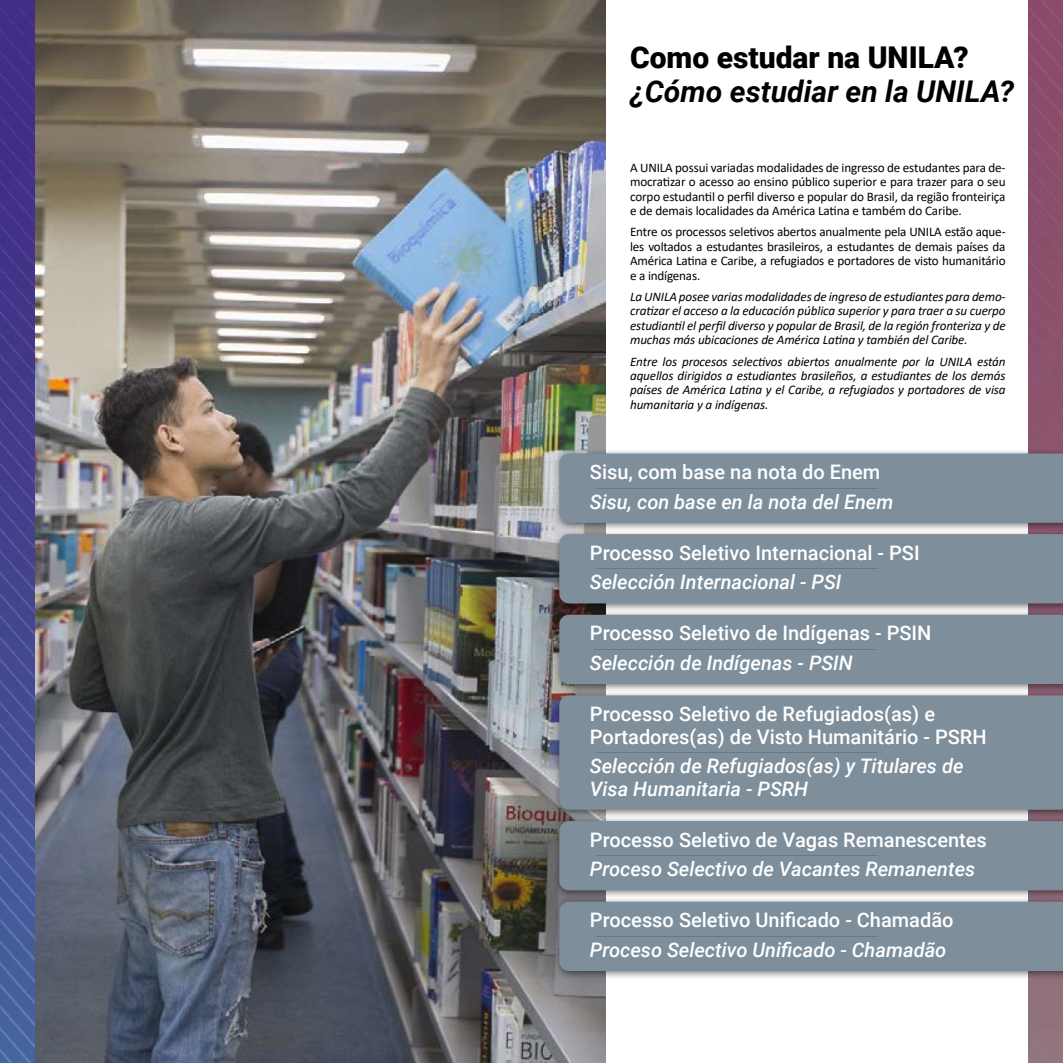
<style>
.page{position:relative;width:1063px;height:1063px;background:#fff}
.page>*{position:absolute;margin:0;border:0;box-sizing:border-box;transform-origin:0 0}
.t1{font:italic 700 30px "Roboto";color:#000}
.t2{font:900 30px "Roboto";color:#000}
.t3{font:500 20px/22.5px "Roboto";color:#fff}
.t4{font:italic 500 20px/22.5px "Roboto";color:#fff}
.t5{font:italic 13.12px/14.4px "Calibri";letter-spacing:-.01em;color:#000;text-align:justify}
.t6{font:13.12px/14.4px "Calibri";letter-spacing:-.015em;color:#000;text-align:justify}
</style>
<div class="page">
<img style="left:0;top:0;width:1063px;height:1063px">
<img style="left:35px;top:0;width:571px;height:1063px">
<div style="left:606px;top:0;width:422px;height:1063px;background:#fff"></div>
<div style="left:554px;top:529px;width:509px;height:83px;background:#000;opacity:.5"></div>
<div style="left:559px;top:534px;width:504px;height:69px;background:#7e8e9b"></div>
<div style="left:554px;top:449px;width:509px;height:82px;background:#000;opacity:.5"></div>
<div style="left:559px;top:453px;width:504px;height:70px;background:#7e8e9b"></div>
<div style="left:554px;top:816px;width:509px;height:83px;background:#000;opacity:.5"></div>
<div style="left:559px;top:821px;width:504px;height:69px;background:#7e8e9b"></div>
<div style="left:554px;top:897px;width:509px;height:82px;background:#000;opacity:.5"></div>
<div style="left:559px;top:902px;width:504px;height:69px;background:#7e8e9b"></div>
<div style="left:554px;top:610px;width:509px;height:82px;background:#000;opacity:.5"></div>
<div style="left:559px;top:615px;width:504px;height:69px;background:#7e8e9b"></div>
<div style="left:554px;top:691px;width:509px;height:127px;background:#000;opacity:.5"></div>
<div style="left:559px;top:695px;width:504px;height:115px;background:#7e8e9b"></div>
<hr style="left:597px;top:569px;width:281px;height:1px;background:#000">
<hr style="left:594px;top:649px;width:282px;height:1px;background:#000">
<hr style="left:597px;top:752px;width:281px;height:1px;background:#000">
<hr style="left:597px;top:855px;width:281px;height:1px;background:#000">
<hr style="left:597px;top:936px;width:281px;height:1px;background:#000">
<hr style="left:597px;top:488px;width:281px;height:1px;background:#000">
<h1 class="t2" style="left:630px;top:36px;width:340px">Como estudar na UNILA?</h1>
<h1 class="t1" style="left:630px;top:70px;width:386px">¿Cómo estudiar en la UNILA?</h1>
<p class="t6" style="left:630px;top:160px;width:377px">A UNILA possui variadas modalidades de ingresso de estudantes para de&shy;mocratizar o acesso ao ensino público superior e para trazer para o seu corpo estudantil o perfil diverso e popular do Brasil, da região fronteiriça e de demais localidades da América Latina e também do Caribe.</p>
<p class="t6" style="left:630px;top:225px;width:377px">Entre os processos seletivos abertos anualmente pela UNILA estão aque&shy;les voltados a estudantes brasileiros, a estudantes de demais países da América Latina e Caribe, a refugiados e portadores de visto humanitário e a indígenas.</p>
<p class="t5" style="left:630px;top:289px;width:377px">La UNILA posee varias modalidades de ingreso de estudiantes para demo&shy;cratizar el acceso a la educación pública superior y para traer a su cuerpo estudiantil el perfil diverso y popular de Brasil, de la región fronteriza y de muchas más ubicaciones de América Latina y también del Caribe.</p>
<p class="t5" style="left:630px;top:353px;width:377px">Entre los procesos selectivos abiertos anualmente por la UNILA están aquellos dirigidos a estudiantes brasileños, a estudiantes de los demás países de América Latina y el Caribe, a refugiados y portadores de visa humanitaria y a indígenas.</p>
<h2 class="t3" style="left:590px;top:460px;width:292px">Sisu, com base na nota do Enem</h2>
<h2 class="t4" style="left:590px;top:490px;width:305px">Sisu, con base en la nota del Enem</h2>
<h2 class="t3" style="left:590px;top:541px;width:331px">Processo Seletivo Internacional - PSI</h2>
<h2 class="t4" style="left:590px;top:570px;width:253px">Selección Internacional - PSI</h2>
<h2 class="t3" style="left:590px;top:621px;width:343px">Processo Seletivo de Indígenas - PSIN</h2>
<h2 class="t4" style="left:590px;top:651px;width:264px">Selección de Indígenas - PSIN</h2>
<h2 class="t3" style="left:590px;top:702px;width:398px">Processo Seletivo de Refugiados(as) e<br>Portadores(as) de Visto Humanitário - PSRH</h2>
<h2 class="t4" style="left:590px;top:754px;width:375px">Selección de Refugiados(as) y Titulares de<br>Visa Humanitaria - PSRH</h2>
<h2 class="t3" style="left:590px;top:828px;width:399px">Processo Seletivo de Vagas Remanescentes</h2>
<h2 class="t4" style="left:590px;top:857px;width:387px">Proceso Selectivo de Vacantes Remanentes</h2>
<h2 class="t3" style="left:590px;top:908px;width:365px">Processo Seletivo Unificado - Chamadão</h2>
<h2 class="t4" style="left:590px;top:938px;width:358px">Proceso Selectivo Unificado - Chamadão</h2>
</div>
